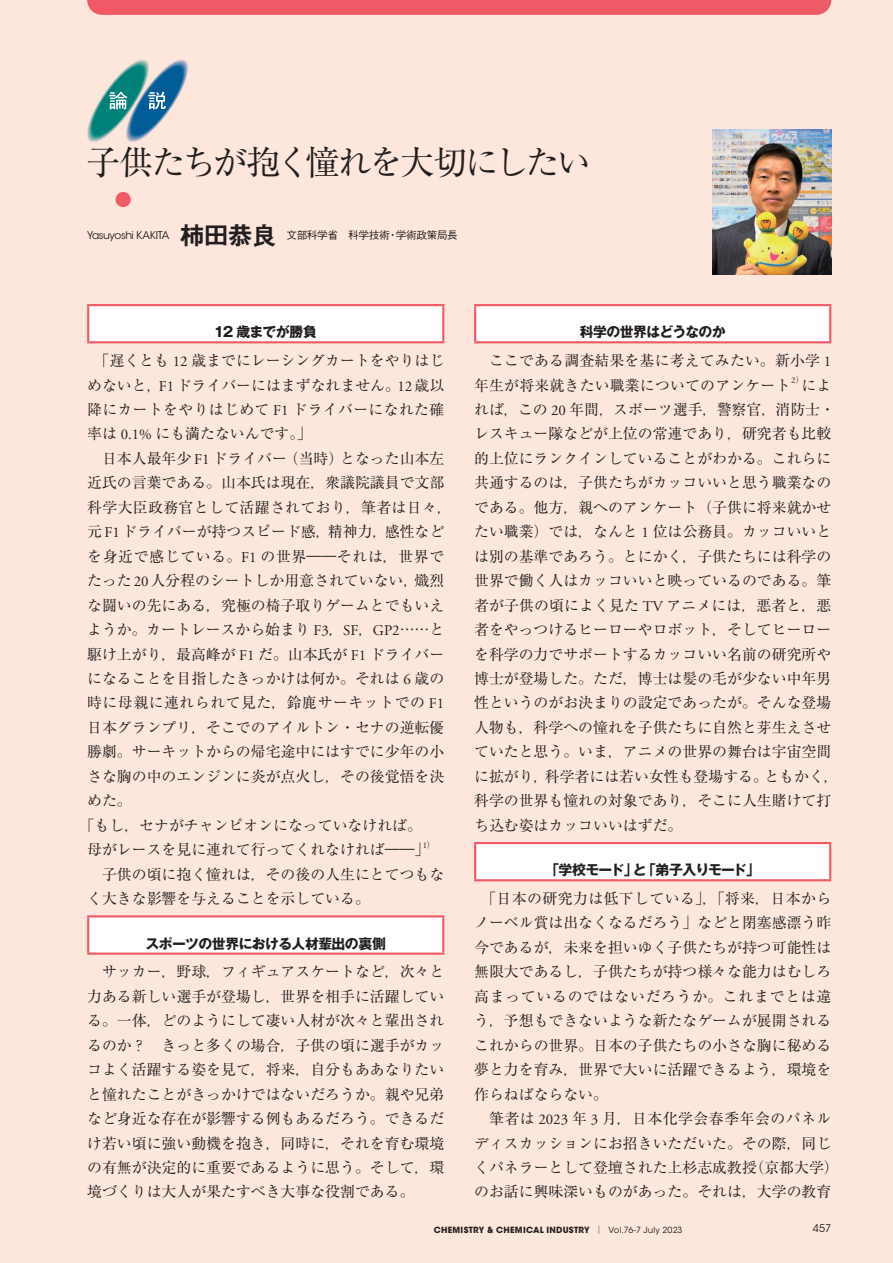
<style>
.page{position:relative;width:893px;height:1263px;background:#fde7dc}
.page>*{position:absolute;margin:0;border:0;box-sizing:border-box;transform-origin:0 0}
.t1{font:34.05px "Ryumin Pr 6";letter-spacing:-.08em;color:#231f20}
.t2{font:25.5px "Midashi Go Pr 6 MB31";color:#231f20}
.t3{font:16.95px "Ryumin Pr 6";color:#f05a67}
.t4{font:14.85px/24.5px "Ryumin Pr 6";color:#231f20}
.t5{font:14.85px "Ryumin Pr 6";letter-spacing:.025em;color:#231f20}
.t6{font:14.85px "Ryumin Pr 6";letter-spacing:.045em;color:#231f20}
.t7{font:14.85px "Ryumin Pr 6";letter-spacing:.035em;color:#231f20}
.t8{font:700 13.8px "Gothic MB101 Pr 6";letter-spacing:-.04em;color:#231f20}
.t9{font:10.65px "ITC Avant Garde Std";letter-spacing:-.04em;color:#231f20}
.t10{font:500 10.65px "Gothic BBB Pr 6";letter-spacing:-.03em;color:#231f20}
.t11{font:8.7px "Adobe Garamond Pro";color:#231f20}
.t12{font:700 8.55px "ITC Avant Garde Std";letter-spacing:.03em;color:#231f20}
.s1{font-family:"Adobe Garamond Pro"}
.s2{font-family:"Ryumin Pr 6"}
.s3{font-family:"Ryumin Pr 6";font-weight:400}
.s4{font-weight:400}
</style>
<div class="page">
<svg style="left:87px;top:60px;width:101px;height:82px"></svg>
<svg style="left:87px;top:0;width:744px;height:15px;background:#f05c68"></svg>
<div style="left:88px;top:305px;width:355px;height:37px;background:#fff"></div>
<hr style="left:87px;top:304px;width:357px;height:2px;background:#f05a67">
<hr style="left:87px;top:306px;width:2px;height:35px;background:#f05a67">
<hr style="left:442px;top:306px;width:2px;height:35px;background:#f05a67">
<hr style="left:87px;top:341px;width:357px;height:2px;background:#f05a67">
<div style="left:88px;top:916px;width:355px;height:38px;background:#fff"></div>
<hr style="left:87px;top:915px;width:357px;height:2px;background:#f05a67">
<hr style="left:87px;top:917px;width:2px;height:35px;background:#f05a67">
<hr style="left:442px;top:917px;width:2px;height:35px;background:#f05a67">
<hr style="left:87px;top:952px;width:357px;height:3px;background:#f05a67">
<div style="left:475px;top:305px;width:355px;height:37px;background:#fff"></div>
<hr style="left:474px;top:304px;width:357px;height:2px;background:#f05a67">
<hr style="left:474px;top:306px;width:2px;height:35px;background:#f05a67">
<hr style="left:829px;top:306px;width:2px;height:35px;background:#f05a67">
<hr style="left:474px;top:341px;width:357px;height:2px;background:#f05a67">
<div style="left:475px;top:843px;width:355px;height:37px;background:#fff"></div>
<hr style="left:474px;top:842px;width:357px;height:2px;background:#f05a67">
<hr style="left:474px;top:844px;width:2px;height:35px;background:#f05a67">
<hr style="left:829px;top:844px;width:2px;height:35px;background:#f05a67">
<hr style="left:474px;top:879px;width:357px;height:2px;background:#f05a67">
<img style="left:712px;top:130px;width:119px;height:144px">
<h1 class="t1" style="left:87px;top:135px;width:506px">子供たちが抱く憧れを大切にしたい</h1>
<p class="t3" style="left:115px;top:187px;width:19px">●</p>
<p class="t9" style="left:87px;top:229px;width:84px">Yasuyoshi KAKITA</p>
<h2 class="t2" style="left:180px;top:215px;width:99px">柿田恭良</h2>
<p class="t10" style="left:276px;top:226px;width:183px">　文部科学省　科学技術・学術政策局長</p>
<p class="t8" style="left:214px;top:321px;width:105px">12 歳までが勝負</p>
<p class="t4" style="left:87px;top:347px;width:359px">　「遅くとも <span class="s1">12</span> 歳までにレーシングカートをやりはじ</p>
<p class="t4" style="left:87px;top:372px;width:359px">めないと，<span class="s1">F1</span> ドライバーにはまずなれません。<span class="s1">12</span>歳以</p>
<p class="t5" style="left:87px;top:398px;width:359px">降にカートをやりはじめて <span class="s1">F1</span> ドライバーになれた確</p>
<p class="t4" style="left:87px;top:421px;width:226px">率は <span class="s1">0.1%</span> にも満たないんです。」</p>
<p class="t4" style="left:87px;top:445px;width:359px">　日本人最年少 <span class="s1">F1</span> ドライバー（当時）となった山本左</p>
<p class="t4" style="left:87px;top:470px;width:359px">近氏の言葉である。山本氏は現在，衆議院議員で文部</p>
<p class="t5" style="left:87px;top:495px;width:366px">科学大臣政務官として活躍されており，筆者は日々，</p>
<p class="t4" style="left:87px;top:519px;width:359px">元 <span class="s1">F1</span> ドライバーが持つスピード感，精神力，感性など</p>
<p class="t6" style="left:87px;top:544px;width:359px">を身近で感じている。<span class="s1">F1</span> の世界――それは，世界で</p>
<p class="t4" style="left:87px;top:568px;width:359px">たった<span class="s1">20</span>人分程のシートしか用意されていない，熾烈</p>
<p class="t4" style="left:87px;top:592px;width:359px">な闘いの先にある，究極の椅子取りゲームとでもいえ</p>
<p class="t4" style="left:87px;top:616px;width:359px">ようか。カートレースから始まり <span class="s1">F3</span>，<span class="s1">SF</span>，<span class="s1">GP2</span>……と</p>
<p class="t4" style="left:87px;top:641px;width:359px">駆け上がり，最高峰が <span class="s1">F1</span> だ。山本氏が <span class="s1">F1</span> ドライバー</p>
<p class="t4" style="left:87px;top:665px;width:359px">になることを目指したきっかけは何か。それは <span class="s1">6</span> 歳の</p>
<p class="t7" style="left:87px;top:691px;width:359px">時に母親に連れられて見た，鈴鹿サーキットでの <span class="s1">F1</span></p>
<p class="t4" style="left:87px;top:714px;width:359px">日本グランプリ，そこでのアイルトン・セナの逆転優</p>
<p class="t4" style="left:87px;top:739px;width:359px">勝劇。サーキットからの帰宅途中にはすでに少年の小</p>
<p class="t4" style="left:87px;top:763px;width:359px">さな胸の中のエンジンに炎が点火し，その後覚悟を決</p>
<p class="t4" style="left:87px;top:788px;width:46px">めた。</p>
<p class="t4" style="left:80px;top:812px;width:344px">「もし，セナがチャンピオンになっていなければ。</p>
<p class="t4" style="left:87px;top:836px;width:344px">母がレースを見に連れて行ってくれなければ――」</p>
<p class="t11" style="left:423px;top:840px;width:14px">1<span class="s2">）</span></p>
<p class="t4" style="left:87px;top:861px;width:359px">　子供の頃に抱く憧れは，その後の人生にとてつもなく大きな影響を与えることを示している。</p>
<p class="t8" style="left:146px;top:932px;width:242px">スポーツの世界における人材輩出の裏側</p>
<p class="t4" style="left:87px;top:959px;width:359px;text-align:justify">　サッカー，野球，フィギュアスケートなど，次々と力ある新しい選手が登場し，世界を相手に活躍している。一体，どのようにして凄い人材が次々と輩出されるのか？　きっと多くの場合，子供の頃に選手がカッコよく活躍する姿を見て，将来，自分もああなりたいと憧れたことがきっかけではないだろうか。親や兄弟など身近な存在が影響する例もあるだろう。できるだけ若い頃に強い動機を抱き，同時に，それを育む環境の有無が決定的に重要であるように思う。そして，環境づくりは大人が果たすべき大事な役割である。</p>
<p class="t8" style="left:580px;top:321px;width:147px">科学の世界はどうなのか</p>
<p class="t4" style="left:474px;top:347px;width:359px">　ここである調査結果を基に考えてみたい。新小学 <span class="s1">1</span>年生が将来就きたい職業についてのアンケート</p>
<p class="t11" style="left:791px;top:375px;width:14px">2<span class="s2">）</span></p>
<p class="t4" style="left:474px;top:372px;width:366px;text-indent:327px">によれば，この <span class="s1">20</span> 年間，スポーツ選手，警察官，消防士・レスキュー隊などが上位の常連であり，研究者も比較的上位にランクインしていることがわかる。これらに共通するのは，子供たちがカッコいいと思う職業なのである。他方，親へのアンケート（子供に将来就かせたい職業）では，なんと <span class="s1">1</span> 位は公務員。カッコいいとは別の基準であろう。とにかく，子供たちには科学の世界で働く人はカッコいいと映っているのである。筆者が子供の頃によく見た <span class="s1">TV</span> アニメには，悪者と，悪者をやっつけるヒーローやロボット，そしてヒーローを科学の力でサポートするカッコいい名前の研究所や博士が登場した。ただ，博士は髪の毛が少ない中年男性というのがお決まりの設定であったが。そんな登場人物も，科学への憧れを子供たちに自然と芽生えさせていたと思う。いま，アニメの世界の舞台は宇宙空間に拡がり，科学者には若い女性も登場する。ともかく，科学の世界も憧れの対象であり，そこに人生賭けて打ち込む姿はカッコいいはずだ。</p>
<p class="t8" style="left:545px;top:859px;width:216px">「学校モード」と「弟子入りモード」</p>
<p class="t4" style="left:474px;top:885px;width:366px">　「日本の研究力は低下している」，「将来，日本からノーベル賞は出なくなるだろう」などと閉塞感漂う昨今であるが，未来を担いゆく子供たちが持つ可能性は無限大であるし，子供たちが持つ様々な能力はむしろ高まっているのではないだろうか。これまでとは違う，予想もできないような新たなゲームが展開されるこれからの世界。日本の子供たちの小さな胸に秘める夢と力を育み，世界で大いに活躍できるよう，環境を作らねばならない。<br>　筆者は <span class="s1">2023</span> 年 <span class="s1">3</span> 月，日本化学会春季年会のパネルディスカッションにお招きいただいた。その際，同じくパネラーとして登壇された上杉志成教授（京都大学）のお話に興味深いものがあった。それは，大学の教育</p>
<p class="t12" style="left:434px;top:1224px;width:250px">CHEMISTRY &amp; CHEMICAL INDUSTRY <span class="s3">│</span> <span class="s4">Vol.76-7 July 2023</span></p>
<p class="t9" style="left:813px;top:1222px;width:20px">457</p>
</div>
